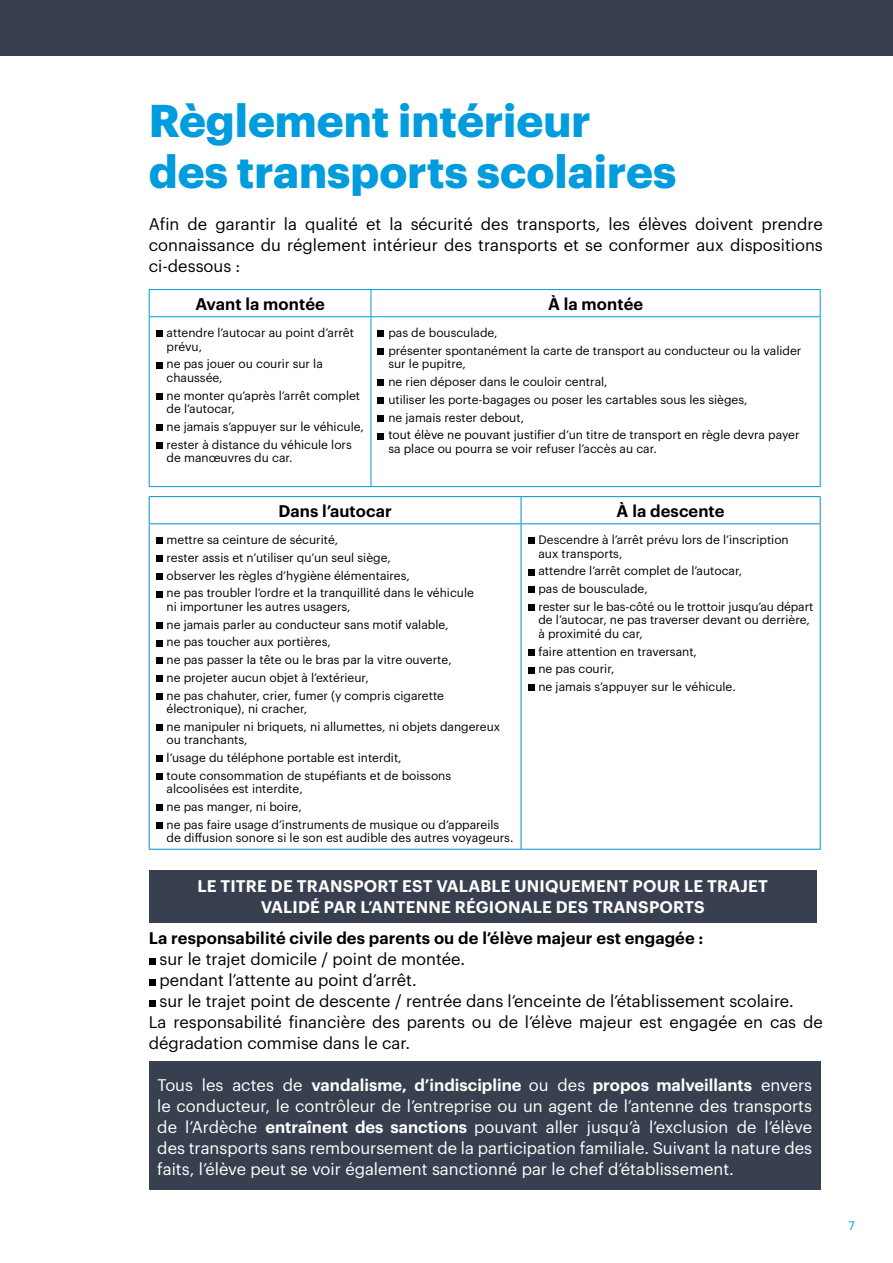
<style>
.page{position:relative;width:893px;height:1263px;background:#fff}
.page>*{position:absolute;margin:0;border:0;box-sizing:border-box;transform-origin:0 0}
.t1{font:700 45px/51px "Graphik";color:#009cdd}
.t2{font:16.5px/21px "Graphik";color:#000;text-align:justify}
.t3{font:16.5px/21px "Graphik";color:#fff;text-align:justify}
.t4{font:600 16.5px "Graphik";letter-spacing:.005em;color:#000}
.t5{font:600 16.5px/21px "Graphik";letter-spacing:.01em;color:#fff;text-align:center}
.t6{font:12px/17.7px "Graphik";color:#000}
.t7{font:12px "Graphik";color:#009cdd}
.s1{font-weight:600}
</style>
<div class="page">
<hr style="left:149px;top:289px;width:222px;height:1px;background:#009cdd">
<svg style="left:149px;top:290px;width:1px;height:26px"></svg>
<hr style="left:371px;top:289px;width:450px;height:1px;background:#009cdd">
<svg style="left:371px;top:290px;width:1px;height:26px"></svg>
<svg style="left:820px;top:290px;width:1px;height:26px"></svg>
<hr style="left:149px;top:316px;width:222px;height:1px;background:#009cdd">
<hr style="left:149px;top:317px;width:1px;height:169px;background:#009cdd">
<hr style="left:371px;top:316px;width:450px;height:1px;background:#009cdd">
<hr style="left:371px;top:317px;width:1px;height:169px;background:#009cdd">
<hr style="left:820px;top:317px;width:1px;height:169px;background:#009cdd">
<hr style="left:149px;top:486px;width:222px;height:1px;background:#009cdd">
<hr style="left:371px;top:486px;width:450px;height:1px;background:#009cdd">
<svg style="left:156px;top:331px;width:6px;height:6px"></svg>
<svg style="left:156px;top:362px;width:6px;height:6px"></svg>
<svg style="left:156px;top:393px;width:6px;height:6px"></svg>
<div style="left:156px;top:424px;width:6px;height:7px;background:#000"></div>
<svg style="left:156px;top:442px;width:6px;height:6px"></svg>
<svg style="left:378px;top:331px;width:6px;height:6px"></svg>
<div style="left:378px;top:348px;width:6px;height:7px;background:#000"></div>
<svg style="left:378px;top:380px;width:6px;height:6px"></svg>
<div style="left:378px;top:397px;width:6px;height:7px;background:#000"></div>
<svg style="left:378px;top:415px;width:6px;height:6px"></svg>
<svg style="left:378px;top:433px;width:6px;height:6px"></svg>
<hr style="left:149px;top:496px;width:372px;height:1px;background:#0390ce">
<svg style="left:149px;top:497px;width:1px;height:26px"></svg>
<hr style="left:521px;top:496px;width:300px;height:1px;background:#0390ce">
<svg style="left:521px;top:497px;width:1px;height:26px"></svg>
<svg style="left:820px;top:497px;width:1px;height:26px"></svg>
<hr style="left:149px;top:523px;width:372px;height:1px;background:#0390ce">
<hr style="left:149px;top:524px;width:1px;height:325px;background:#0390ce">
<hr style="left:521px;top:523px;width:300px;height:1px;background:#0390ce">
<hr style="left:521px;top:524px;width:1px;height:325px;background:#0390ce">
<hr style="left:820px;top:524px;width:1px;height:325px;background:#0390ce">
<hr style="left:149px;top:849px;width:372px;height:1px;background:#0390ce">
<hr style="left:521px;top:849px;width:300px;height:1px;background:#0390ce">
<svg style="left:156px;top:538px;width:6px;height:6px"></svg>
<div style="left:156px;top:555px;width:6px;height:7px;background:#000"></div>
<div style="left:156px;top:573px;width:6px;height:7px;background:#000"></div>
<svg style="left:156px;top:591px;width:6px;height:6px"></svg>
<div style="left:156px;top:622px;width:6px;height:7px;background:#000"></div>
<svg style="left:156px;top:640px;width:6px;height:6px"></svg>
<svg style="left:156px;top:658px;width:6px;height:6px"></svg>
<div style="left:156px;top:675px;width:6px;height:7px;background:#000"></div>
<div style="left:156px;top:693px;width:6px;height:7px;background:#000"></div>
<div style="left:156px;top:724px;width:6px;height:7px;background:#000"></div>
<svg style="left:156px;top:756px;width:6px;height:6px"></svg>
<div style="left:156px;top:773px;width:6px;height:7px;background:#000"></div>
<svg style="left:156px;top:805px;width:6px;height:6px"></svg>
<div style="left:156px;top:822px;width:6px;height:7px;background:#000"></div>
<svg style="left:528px;top:538px;width:6px;height:6px"></svg>
<svg style="left:528px;top:569px;width:6px;height:6px"></svg>
<svg style="left:528px;top:587px;width:6px;height:6px"></svg>
<div style="left:528px;top:604px;width:6px;height:7px;background:#000"></div>
<div style="left:528px;top:649px;width:6px;height:7px;background:#000"></div>
<svg style="left:528px;top:667px;width:6px;height:6px"></svg>
<svg style="left:528px;top:685px;width:6px;height:6px"></svg>
<div style="left:149px;top:871px;width:667px;height:52px;background:#384050"></div>
<svg style="left:149px;top:959px;width:6px;height:6px"></svg>
<svg style="left:149px;top:980px;width:6px;height:6px"></svg>
<svg style="left:149px;top:1001px;width:6px;height:6px"></svg>
<div style="left:149px;top:1061px;width:672px;height:129px;background:#384050"></div>
<div style="left:0;top:0;width:893px;height:55px;background:#384050"></div>
<h1 class="t1" style="left:149px;top:91px;width:529px">Règlement intérieur des transports scolaires</h1>
<h2 class="t2" style="left:149px;top:212px;width:675px">Afin de garantir la qualité et la sécurité des transports, les élèves doivent prendre connaissance du réglement intérieur des transports et se conformer aux dispositions ci-dessous :</h2>
<h2 class="t4" style="left:195px;top:291px;width:131px">Avant la montée</h2>
<h2 class="t4" style="left:548px;top:291px;width:97px">À la montée</h2>
<p class="t6" style="left:167px;top:325px;width:189px;line-height:13.5px">attendre l’autocar au point d’arrêt prévu,</p>
<p class="t6" style="left:167px;top:356px;width:158px;line-height:13.5px">ne pas jouer ou courir sur la chaussée,</p>
<p class="t6" style="left:167px;top:387px;width:195px;line-height:13.5px">ne monter qu’après l’arrêt complet de l’autocar,</p>
<p class="t6" style="left:167px;top:417px;width:199px">ne jamais s’appuyer sur le véhicule, rester à distance du véhicule lors</p>
<p class="t6" style="left:167px;top:448px;width:128px">de manœuvres du car.</p>
<p class="t6" style="left:388px;top:323px;width:414px">pas de bousculade,<br>présenter spontanément la carte de transport au conducteur ou la valider</p>
<p class="t6" style="left:388px;top:354px;width:413px">sur le pupitre,<br>ne rien déposer dans le couloir central,<br>utiliser les porte-bagages ou poser les cartables sous les sièges,<br>ne jamais rester debout,<br>tout élève ne pouvant justifier d’un titre de transport en règle devra payer</p>
<p class="t6" style="left:388px;top:439px;width:270px">sa place ou pourra se voir refuser l’accès au car.</p>
<h2 class="t4" style="left:278px;top:498px;width:115px">Dans l’autocar</h2>
<h2 class="t4" style="left:617px;top:498px;width:109px">À la descente</h2>
<p class="t6" style="left:167px;top:530px;width:309px">mettre sa ceinture de sécurité,<br>rester assis et n’utiliser qu’un seul siège,<br>observer les règles d’hygiène élémentaires,<br>ne pas troubler l’ordre et la tranquillité dans le véhicule</p>
<p class="t6" style="left:167px;top:597px;width:287px">ni importuner les autres usagers,<br>ne jamais parler au conducteur sans motif valable, ne pas toucher aux portières,<br>ne pas passer la tête ou le bras par la vitre ouverte, ne projeter aucun objet à l’extérieur,<br>ne pas chahuter, crier, fumer (y compris cigarette</p>
<p class="t6" style="left:167px;top:699px;width:335px">électronique), ni cracher,<br>ne manipuler ni briquets, ni allumettes, ni objets dangereux</p>
<p class="t6" style="left:167px;top:730px;width:286px">ou tranchants,<br>l’usage du téléphone portable est interdit,<br>toute consommation de stupéfiants et de boissons</p>
<p class="t6" style="left:167px;top:779px;width:334px">alcoolisées est interdite,<br>ne pas manger, ni boire,<br>ne pas faire usage d’instruments de musique ou d’appareils</p>
<p class="t6" style="left:167px;top:828px;width:348px">de diffusion sonore si le son est audible des autres voyageurs.</p>
<p class="t6" style="left:538px;top:532px;width:252px;line-height:13.5px">Descendre à l’arrêt prévu lors de l’inscription aux transports,</p>
<p class="t6" style="left:538px;top:561px;width:276px">attendre l’arrêt complet de l’autocar,<br>pas de bousculade,<br>rester sur le bas-côté ou le trottoir jusqu’au départ</p>
<p class="t6" style="left:538px;top:612px;width:273px;line-height:13.5px">de l’autocar, ne pas traverser devant ou derrière, à proximité du car,</p>
<p class="t6" style="left:538px;top:641px;width:199px">faire attention en traversant,<br>ne pas courir,<br>ne jamais s’appuyer sur le véhicule.</p>
<h2 class="t5" style="left:197px;top:874px;width:572px">LE TITRE DE TRANSPORT EST VALABLE UNIQUEMENT POUR LE TRAJET<br>VALIDÉ PAR L’ANTENNE RÉGIONALE DES TRANSPORTS</h2>
<h2 class="t4" style="left:149px;top:925px;width:556px">La responsabilité civile des parents ou de l’élève majeur est engagée :</h2>
<h2 class="t2" style="left:159px;top:947px;width:307px">sur le trajet domicile / point de montée.</h2>
<h2 class="t2" style="left:159px;top:968px;width:259px">pendant l’attente au point d’arrêt.</h2>
<h2 class="t2" style="left:159px;top:989px;width:636px">sur le trajet point de descente / rentrée dans l’enceinte de l’établissement scolaire.</h2>
<h2 class="t2" style="left:149px;top:1010px;width:675px">La responsabilité financière des parents ou de l’élève majeur est engagée en cas de</h2>
<h2 class="t2" style="left:149px;top:1031px;width:263px">dégradation commise dans le car.</h2>
<p class="t3" style="left:157px;top:1073px;width:656px">Tous les actes de <span class="s1">vandalisme, d’indiscipline</span> ou des <span class="s1">propos malveillants</span> envers le conducteur, le contrôleur de l’entreprise ou un agent de l’antenne des transports de l’Ardèche <span class="s1">entraînent des sanctions</span> pouvant aller jusqu’à l’exclusion de l’élève des transports sans remboursement de la participation familiale. Suivant la nature des faits, l’élève peut se voir également sanctionné par le chef d’établissement.</p>
<p class="t7" style="left:848px;top:1217px;width:8px">7</p>
</div>
